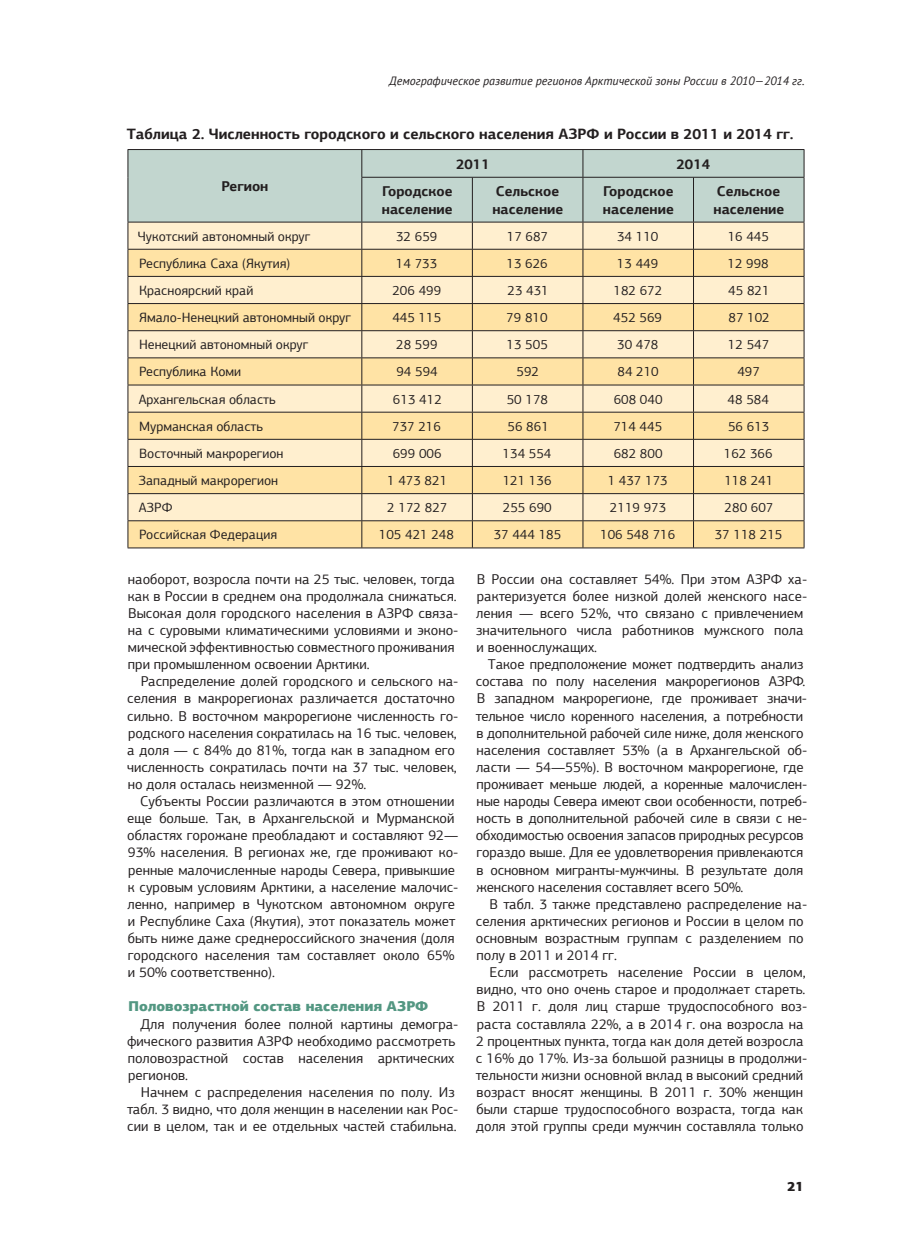
<style>
.page{position:relative;width:910px;height:1251px;background:#fff}
.page>*{position:absolute;margin:0;border:0;box-sizing:border-box;transform-origin:0 0}
.t1{font:700 15px "PF Agora Sans Pro";color:#231f20}
.t2{font:14.25px/17.1px "PF Agora Sans Pro";color:#231f20}
.t3{font:700 14.25px/17.1px "PF Agora Sans Pro";color:#231f20}
.t4{font:900 14.25px "PF Agora Sans Pro";color:#539782}
.t5{font:13.5px "PF Agora Sans Pro";color:#231f20}
.t6{font:900 13.5px "PF Agora Sans Pro";color:#231f20}
.t7{font:italic 12px "PT Sans";color:#231f20}
</style>
<div class="page">
<div style="left:129px;top:150px;width:675px;height:72px;background:#c2d6cf"></div>
<div style="left:129px;top:223px;width:675px;height:26px;background:#ffefcf"></div>
<svg style="left:129px;top:250px;width:675px;height:297px;background:#fce6b6"></svg>
<svg style="left:128px;top:150px;width:1px;height:27px"></svg>
<hr style="left:128px;top:177px;width:1px;height:45px;background:#231f20">
<hr style="left:128px;top:149px;width:676px;height:1px;background:#231f20">
<hr style="left:361px;top:177px;width:443px;height:1px;background:#231f20">
<svg style="left:128px;top:223px;width:1px;height:324px"></svg>
<hr style="left:128px;top:222px;width:676px;height:1px;background:#231f20">
<hr style="left:128px;top:249px;width:676px;height:1px;background:#231f20">
<hr style="left:128px;top:276px;width:676px;height:1px;background:#231f20">
<hr style="left:128px;top:303px;width:676px;height:1px;background:#231f20">
<hr style="left:128px;top:330px;width:676px;height:1px;background:#231f20">
<hr style="left:128px;top:357px;width:676px;height:1px;background:#231f20">
<hr style="left:128px;top:384px;width:676px;height:1px;background:#231f20">
<hr style="left:128px;top:411px;width:676px;height:1px;background:#231f20">
<hr style="left:128px;top:439px;width:676px;height:1px;background:#231f20">
<hr style="left:128px;top:466px;width:676px;height:1px;background:#231f20">
<hr style="left:128px;top:493px;width:676px;height:1px;background:#231f20">
<hr style="left:128px;top:520px;width:676px;height:1px;background:#231f20">
<hr style="left:128px;top:547px;width:676px;height:1px;background:#231f20">
<svg style="left:361px;top:150px;width:1px;height:27px"></svg>
<svg style="left:583px;top:150px;width:1px;height:27px"></svg>
<svg style="left:804px;top:150px;width:1px;height:27px"></svg>
<hr style="left:361px;top:178px;width:1px;height:44px;background:#231f20">
<hr style="left:472px;top:178px;width:1px;height:44px;background:#231f20">
<hr style="left:583px;top:178px;width:1px;height:44px;background:#231f20">
<hr style="left:693px;top:178px;width:1px;height:44px;background:#231f20">
<hr style="left:804px;top:178px;width:1px;height:44px;background:#231f20">
<svg style="left:361px;top:222px;width:1px;height:325px"></svg>
<svg style="left:472px;top:222px;width:1px;height:325px"></svg>
<svg style="left:583px;top:222px;width:1px;height:325px"></svg>
<svg style="left:693px;top:222px;width:1px;height:325px"></svg>
<svg style="left:804px;top:222px;width:1px;height:325px"></svg>
<p class="t7" style="left:389px;top:73px;width:417px">Демографическое развитие регионов Арктической зоны России в 2010—2014 гг.</p>
<p class="t1" style="left:127px;top:128px;width:668px">Таблица 2. Численность городского и сельского населения АЗРФ и России в 2011 и 2014 гг.</p>
<p class="t3" style="left:221px;top:179px;width:49px">Регион</p>
<p class="t3" style="left:456px;top:157px;width:35px">2011</p>
<p class="t3" style="left:677px;top:157px;width:35px">2014</p>
<p class="t3" style="left:382px;top:184px;width:72px">Городское население</p>
<p class="t3" style="left:492px;top:184px;width:72px">Сельское население</p>
<p class="t3" style="left:603px;top:184px;width:72px">Городское население</p>
<p class="t3" style="left:713px;top:184px;width:72px">Сельское население</p>
<p class="t5" style="left:138px;top:230px;width:174px">Чукотский автономный округ</p>
<p class="t5" style="left:396px;top:230px;width:43px">32 659</p>
<p class="t5" style="left:507px;top:230px;width:43px">17 687</p>
<p class="t5" style="left:617px;top:230px;width:43px">34 110</p>
<p class="t5" style="left:728px;top:230px;width:43px">16 445</p>
<p class="t5" style="left:139px;top:258px;width:153px">Республика Саха (Якутия)</p>
<p class="t5" style="left:396px;top:258px;width:43px">14 733</p>
<p class="t5" style="left:506px;top:258px;width:43px">13 626</p>
<p class="t5" style="left:617px;top:258px;width:43px">13 449</p>
<p class="t5" style="left:727px;top:258px;width:43px">12 998</p>
<p class="t5" style="left:139px;top:285px;width:116px">Красноярский край</p>
<p class="t5" style="left:392px;top:285px;width:50px">206 499</p>
<p class="t5" style="left:507px;top:285px;width:43px">23 431</p>
<p class="t5" style="left:613px;top:285px;width:50px">182 672</p>
<p class="t5" style="left:728px;top:285px;width:43px">45 821</p>
<p class="t5" style="left:139px;top:312px;width:213px">Ямало-Ненецкий автономный округ</p>
<p class="t5" style="left:392px;top:312px;width:50px">445 115</p>
<p class="t5" style="left:506px;top:312px;width:43px">79 810</p>
<p class="t5" style="left:613px;top:312px;width:50px">452 569</p>
<p class="t5" style="left:728px;top:312px;width:43px">87 102</p>
<p class="t5" style="left:139px;top:339px;width:171px">Ненецкий автономный округ</p>
<p class="t5" style="left:396px;top:339px;width:43px">28 599</p>
<p class="t5" style="left:507px;top:339px;width:43px">13 505</p>
<p class="t5" style="left:617px;top:339px;width:43px">30 478</p>
<p class="t5" style="left:728px;top:339px;width:43px">12 547</p>
<p class="t5" style="left:139px;top:366px;width:104px">Республика Коми</p>
<p class="t5" style="left:396px;top:366px;width:43px">94 594</p>
<p class="t5" style="left:516px;top:366px;width:24px">592</p>
<p class="t5" style="left:617px;top:366px;width:43px">84 210</p>
<p class="t5" style="left:737px;top:366px;width:24px">497</p>
<p class="t5" style="left:139px;top:393px;width:138px">Архангельская область</p>
<p class="t5" style="left:393px;top:393px;width:50px">613 412</p>
<p class="t5" style="left:507px;top:393px;width:43px">50 178</p>
<p class="t5" style="left:614px;top:393px;width:50px">608 040</p>
<p class="t5" style="left:728px;top:393px;width:43px">48 584</p>
<p class="t5" style="left:139px;top:420px;width:126px">Мурманская область</p>
<p class="t5" style="left:392px;top:420px;width:50px">737 216</p>
<p class="t5" style="left:507px;top:420px;width:43px">56 861</p>
<p class="t5" style="left:613px;top:420px;width:50px">714 445</p>
<p class="t5" style="left:728px;top:420px;width:43px">56 613</p>
<p class="t5" style="left:139px;top:447px;width:146px">Восточный макрорегион</p>
<p class="t5" style="left:393px;top:447px;width:50px">699 006</p>
<p class="t5" style="left:503px;top:447px;width:50px">134 554</p>
<p class="t5" style="left:614px;top:447px;width:50px">682 800</p>
<p class="t5" style="left:724px;top:447px;width:50px">162 366</p>
<p class="t5" style="left:138px;top:475px;width:141px">Западный макрорегион</p>
<p class="t5" style="left:387px;top:475px;width:62px">1 473 821</p>
<p class="t5" style="left:503px;top:475px;width:50px">121 136</p>
<p class="t5" style="left:608px;top:475px;width:62px">1 437 173</p>
<p class="t5" style="left:724px;top:475px;width:50px">118 241</p>
<p class="t5" style="left:139px;top:502px;width:35px">АЗРФ</p>
<p class="t5" style="left:387px;top:502px;width:62px">2 172 827</p>
<p class="t5" style="left:503px;top:502px;width:50px">255 690</p>
<p class="t5" style="left:610px;top:502px;width:58px">2119 973</p>
<p class="t5" style="left:725px;top:502px;width:50px">280 607</p>
<p class="t5" style="left:139px;top:529px;width:140px">Российская Федерация</p>
<p class="t5" style="left:379px;top:529px;width:77px">105 421 248</p>
<p class="t5" style="left:494px;top:529px;width:69px">37 444 185</p>
<p class="t5" style="left:600px;top:529px;width:77px">106 548 716</p>
<p class="t5" style="left:715px;top:529px;width:69px">37 118 215</p>
<p class="t2" style="left:128px;top:571px;width:332px">наоборот, возросла почти на 25 тыс. человек, тогда как в России в среднем она продолжала снижаться.<br>Высокая доля городского населения в АЗРФ связа&shy;на с суровыми климатическими условиями и эконо&shy;мической эффективностью совместного проживания при промышленном освоении Арктики.</p>
<p class="t2" style="left:127px;top:674px;width:333px;text-indent:14px">Распределение долей городского и сельского на&shy;селения в макрорегионах различается достаточно сильно. В восточном макрорегионе численность го&shy;родского населения сократилась на 16 тыс. человек, а доля — с 84% до 81%, тогда как в западном его численность сократилась почти на 37 тыс. человек, но доля осталась неизменной — 92%.</p>
<p class="t2" style="left:127px;top:793px;width:333px;text-indent:13px">Субъекты России различаются в этом отношении еще больше. Так, в Архангельской и Мурманской областях горожане преобладают и составляют 92— 93% населения. В регионах же, где проживают ко&shy;ренные малочисленные народы Севера, привыкшие к суровым условиям Арктики, а население малочис&shy;ленно, например в Чукотском автономном округе и Республике Саха (Якутия), этот показатель может быть ниже даже среднероссийского значения (доля городского населения там составляет около 65% и 50% соответственно).</p>
<p class="t4" style="left:128px;top:1000px;width:302px">Половозрастной состав населения АЗРФ</p>
<p class="t2" style="left:127px;top:1016px;width:333px;text-indent:13px">Для получения более полной картины демогра&shy;фического развития АЗРФ необходимо рассмотреть половозрастной состав населения арктических регионов.</p>
<p class="t2" style="left:127px;top:1084px;width:333px;text-indent:14px">Начнем с распределения населения по полу. Из табл. 3 видно, что доля женщин в населении как Рос&shy;сии в целом, так и ее отдельных частей стабильна.</p>
<p class="t2" style="left:476px;top:571px;width:333px">В России она составляет 54%. При этом АЗРФ ха&shy;рактеризуется более низкой долей женского насе&shy;ления — всего 52%, что связано с привлечением значительного числа работников мужского пола и военнослужащих.</p>
<p class="t2" style="left:476px;top:657px;width:333px;text-indent:12px">Такое предположение может подтвердить анализ состава по полу населения макрорегионов АЗРФ.<br>В западном макрорегионе, где проживает значи&shy;тельное число коренного населения, а потребности в дополнительной рабочей силе ниже, доля женского населения составляет 53% (а в Архангельской об&shy;ласти — 54—55%). В восточном макрорегионе, где проживает меньше людей, а коренные малочислен&shy;ные народы Севера имеют свои особенности, потреб&shy;ность в дополнительной рабочей силе в связи с не&shy;обходимостью освоения запасов природных ресурсов гораздо выше. Для ее удовлетворения привлекаются в основном мигранты-мужчины. В результате доля женского населения составляет всего 50%.</p>
<p class="t2" style="left:476px;top:896px;width:333px;text-indent:14px">В табл. 3 также представлено распределение на&shy;селения арктических регионов и России в целом по основным возрастным группам с разделением по полу в 2011 и 2014 гг.</p>
<p class="t2" style="left:476px;top:964px;width:333px;text-indent:14px">Если рассмотреть население России в целом, видно, что оно очень старое и продолжает стареть.<br>В 2011 г. доля лиц старше трудоспособного воз&shy;раста составляла 22%, а в 2014 г. она возросла на 2 процентных пункта, тогда как доля детей возросла с 16% до 17%. Из-за большой разницы в продолжи&shy;тельности жизни основной вклад в высокий средний возраст вносят женщины. В 2011 г. 30% женщин были старше трудоспособного возраста, тогда как доля этой группы среди мужчин составляла только</p>
<p class="t6" style="left:787px;top:1180px;width:18px">21</p>
</div>
